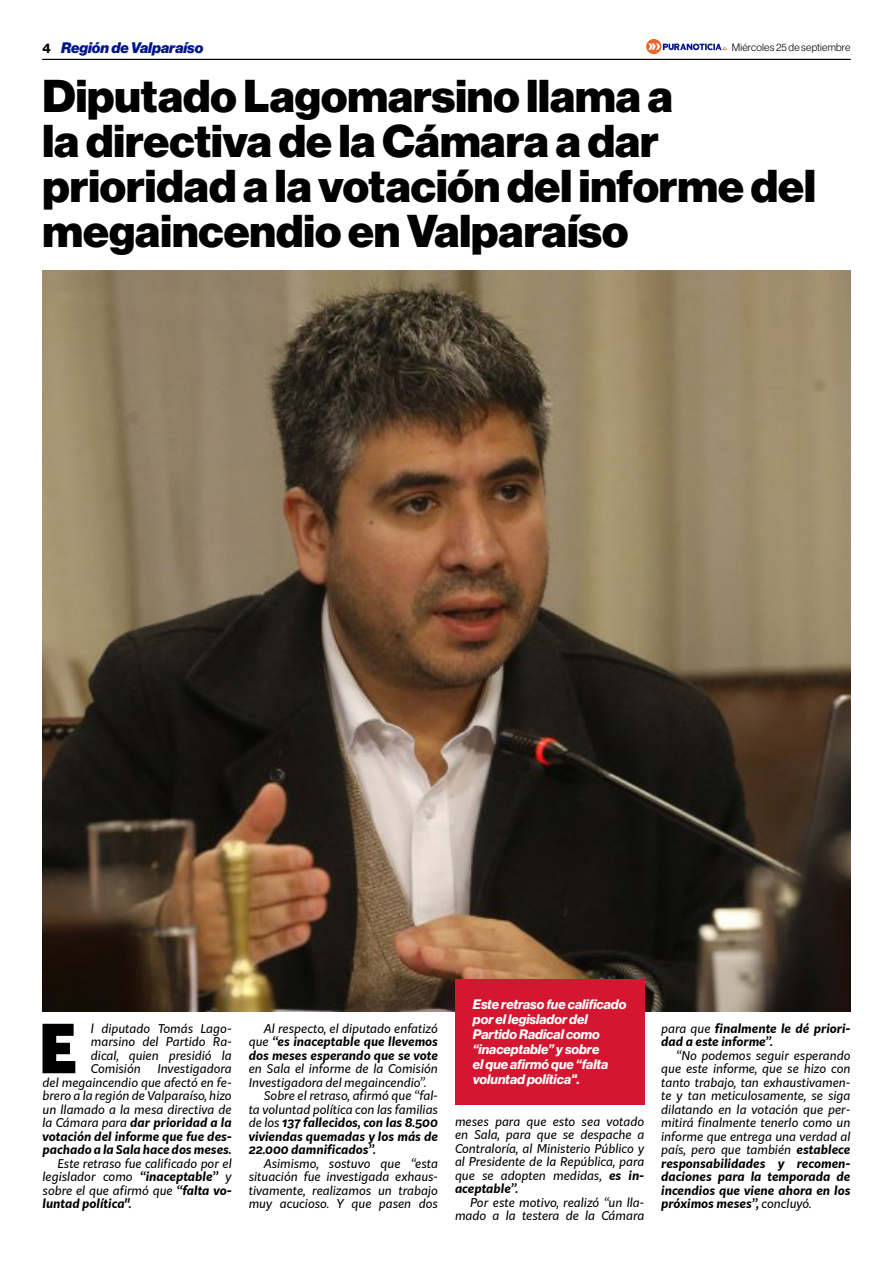
<style>
.page{position:relative;width:893px;height:1263px;background:#fff}
.page>*{position:absolute;margin:0;border:0;box-sizing:border-box;transform-origin:0 0}
.t1{font:900 66.3px "Kit Sans";color:#000}
.t2{font:45px/45px "N Haas Grotesk DS Pro 95 Blk";color:#000}
.t3{font:15px "N Haas Grotesk DS Pro 96 Blk It";color:#00178a}
.t4{font:13.5px/15px "N Haas Grotesk DS Pro 76 Bd It";color:#fff}
.t5{font:italic 12px/13.5px "Kit Sans";color:#000;text-align:justify}
.t6{font:italic 700 12px/13.5px "Kit Sans";color:#000;text-align:justify}
.t7{font:10.5px "N Haas Grotesk DS Pro 45 Lt";letter-spacing:.015em;color:#000}
.s1{font-family:"N Haas Grotesk DS Pro 75 Bd";font-size:13.5px;color:#000}
.s2{font-weight:700}
.s3{font-weight:400}
</style>
<div class="page">
<img style="left:43px;top:270px;width:807px;height:741px">
<div style="left:455px;top:979px;width:189px;height:125px;background:#d41630"></div>
<hr style="left:43px;top:59px;width:807px;height:1px;background:#000">
<svg style="left:646px;top:39px;width:82px;height:15px"></svg>
<p class="t3" style="left:43px;top:39px;width:162px"><span class="s1">4</span> Región de Valparaíso</p>
<p class="t7" style="left:732px;top:41px;width:120px">Miércoles 25 de septiembre</p>
<h2 class="t2" style="left:43px;top:74px;width:775px">Diputado Lagomarsino llama a<br>la directiva de la Cámara a dar prioridad a la votación del informe del megaincendio en Valparaíso</h2>
<h1 class="t1" style="left:39px;top:989px;width:40px">E</h1>
<p class="t5" style="left:91px;top:1021px;width:142px">l diputado Tomás Lago&shy;marsino del Partido Ra&shy;dical, quien presidió la Comisión</p>
<p class="t5" style="left:43px;top:1061px;width:191px;text-indent:115px">Investigadora del megaincendio que afectó en fe&shy;brero a la región de Valparaíso, hizo un llamado a la mesa directiva de la Cámara para <span class="s2">dar prioridad a la votación del informe que fue des&shy;pachado a la Sala hace dos meses.</span></p>
<p class="t5" style="left:43px;top:1156px;width:191px;text-indent:15px">Este retraso fue calificado por el legislador como <span class="s2">“inaceptable”</span> y sobre el que afirmó que <span class="s2">“falta vo&shy;luntad política".</span></p>
<p class="t6" style="left:249px;top:1020px;width:191px;text-indent:15px"><span class="s3">Al respecto, el diputado enfatizó que</span> “es inaceptable que llevemos dos meses esperando que se vote</p>
<p class="t5" style="left:249px;top:1061px;width:191px">en Sala el informe de la Comisión</p>
<p class="t5" style="left:249px;top:1075px;width:179px">Investigadora del megaincendio”.</p>
<p class="t5" style="left:264px;top:1088px;width:176px">Sobre el retraso, afirmó que “fal-</p>
<p class="t5" style="left:249px;top:1102px;width:191px">ta voluntad política con las familias</p>
<p class="t6" style="left:249px;top:1115px;width:191px"><span class="s3">de los</span> 137 fallecidos, con las 8.500</p>
<p class="t6" style="left:249px;top:1128px;width:191px">viviendas quemadas y los más de</p>
<p class="t6" style="left:249px;top:1142px;width:129px">22.000 damnificados”.</p>
<p class="t5" style="left:249px;top:1156px;width:191px;text-indent:15px">Asimismo, sostuvo que “esta situación fue investigada exhaus&shy;tivamente, realizamos un trabajo muy acucioso. Y que pasen dos</p>
<p class="t4" style="left:473px;top:997px;width:155px">Este retraso fue calificado por el legislador del<br>Partido Radical como “inaceptable” y sobre<br>el que afirmó que “falta voluntad política".</p>
<p class="t5" style="left:455px;top:1114px;width:191px">meses para que esto sea votado en Sala, para que se despache a Contraloría, al Ministerio Público y al Presidente de la República, para que se adopten medidas, <span class="s2">es in&shy;aceptable”.</span></p>
<p class="t5" style="left:455px;top:1195px;width:191px;text-align:right">Por este motivo, realizó “un lla&shy;mado a la testera de la Cámara</p>
<p class="t6" style="left:661px;top:1020px;width:191px"><span class="s3">para que</span> finalmente le dé priori&shy;dad a este informe”.</p>
<p class="t5" style="left:661px;top:1048px;width:191px;text-indent:15px">“No podemos seguir esperando que este informe, que se hizo con tanto trabajo, tan exhaustivamen&shy;te y tan meticulosamente, se siga dilatando en la votación que per&shy;mitirá finalmente tenerlo como un informe que entrega una verdad al país, pero que también <span class="s2">establece responsabilidades y recomen&shy;daciones para la temporada de incendios que viene ahora en los próximos meses”,</span> concluyó.</p>
</div>
